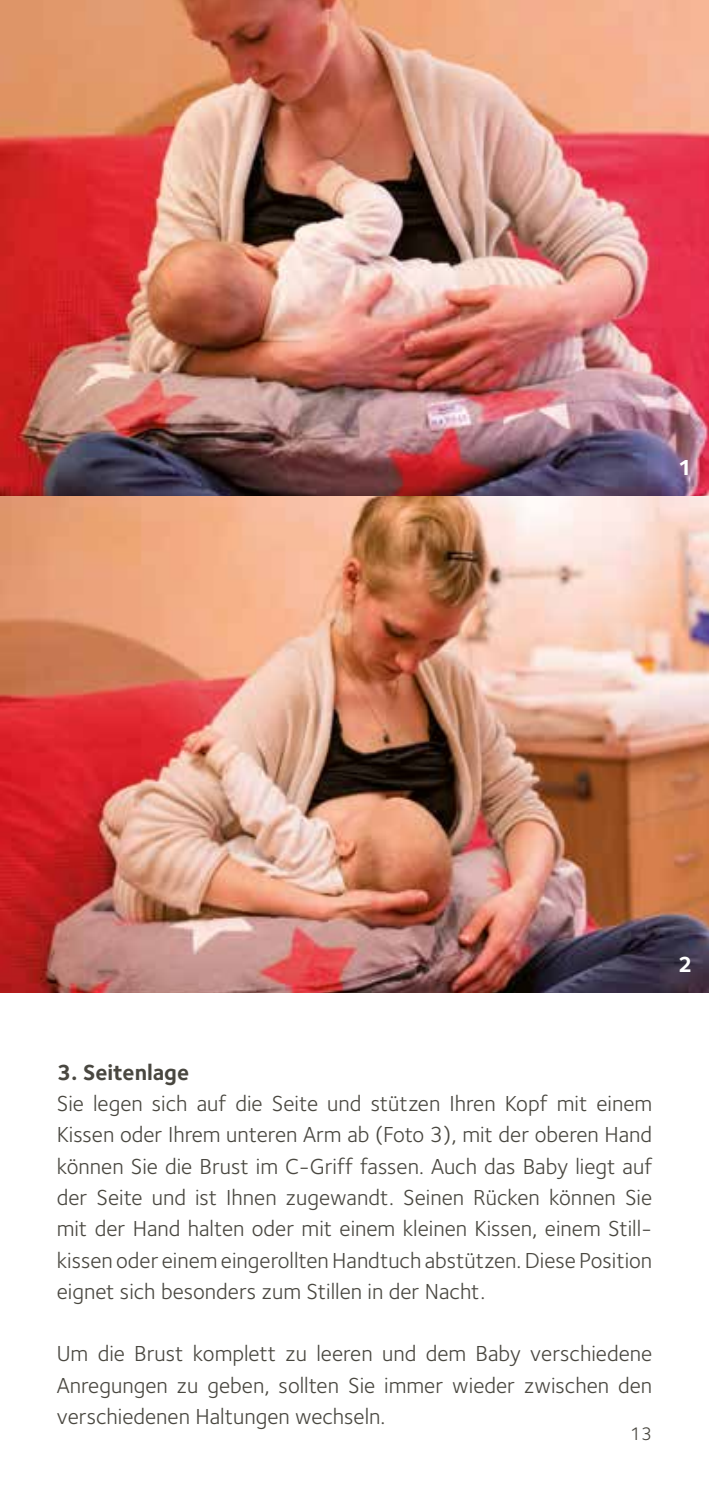
<style>
.page{position:relative;width:709px;height:1489px;background:#fff}
.page>*{position:absolute;margin:0;border:0;box-sizing:border-box;transform-origin:0 0}
.t1{font:22.5px/31.2px "Foundry Sterling";color:#494740;text-align:justify}
.t2{font:700 22.5px "Foundry Sterling";color:#494740}
.t3{font:700 22.5px "Foundry Sterling";color:#fff}
.t4{font:18.75px "Foundry Sterling";color:#494740}
</style>
<div class="page">
<img style="left:0;top:0;width:709px;height:992px">
<p class="t3" style="left:678px;top:454px;width:16px">1</p>
<p class="t3" style="left:678px;top:950px;width:16px">2</p>
<p class="t2" style="left:57px;top:1058px;width:134px">3. Seitenlage</p>
<p class="t1" style="left:57px;top:1087px;width:597px">Sie legen sich auf die Seite und stützen Ihren Kopf mit einem Kissen oder Ihrem unteren Arm ab (Foto 3), mit der oberen Hand können Sie die Brust im C-Griff fassen. Auch das Baby liegt auf der Seite und ist Ihnen zugewandt. Seinen Rücken können Sie mit der Hand halten oder mit einem kleinen Kissen, einem Still&shy;kissen oder einem eingerollten Handtuch abstützen. Diese Position eignet sich besonders zum Stillen in der Nacht.</p>
<p class="t1" style="left:57px;top:1337px;width:597px">Um die Brust komplett zu leeren und dem Baby verschiedene Anregungen zu geben, sollten Sie immer wieder zwischen den verschiedenen Haltungen wechseln.</p>
<p class="t4" style="left:630px;top:1422px;width:24px">13</p>
</div>
